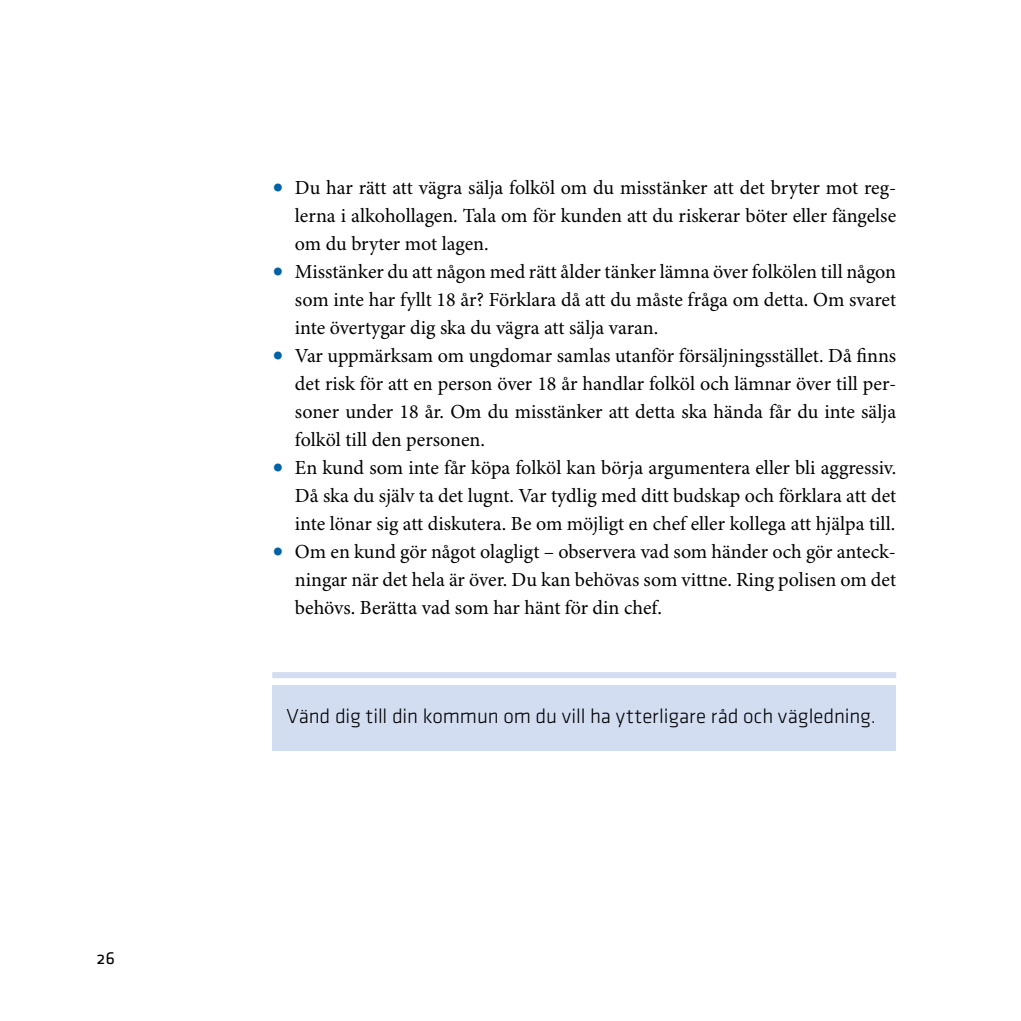
<style>
.page{position:relative;width:1021px;height:1021px;background:#fff}
.page>*{position:absolute;margin:0;border:0;box-sizing:border-box;transform-origin:0 0}
.t1{font:300 21px "Klavika";letter-spacing:-.005em;color:#000}
.t2{font:20px/28px "Minion Pro";color:#000;text-align:justify}
.t3{font:18px "Klavika";color:#000}
.s1{font-size:30px;color:#0063a6}
</style>
<div class="page">
<hr style="left:1020px;top:0;width:1px;height:1020px;background:#0067b2">
<div style="left:272px;top:685px;width:624px;height:65px;background:#d3ddf1"></div>
<div style="left:272px;top:672px;width:624px;height:6px;background:#d3ddf1"></div>
<p class="t3" style="left:96px;top:947px;width:20px">26</p>
<p class="t2" style="left:295px;top:175px;width:602px;text-indent:-23px"><span class="s1">•</span> Du har rätt att vägra sälja folköl om du misstänker att det bryter mot reg&shy;lerna i alkohollagen. Tala om för kunden att du riskerar böter eller fängelse om du bryter mot lagen.</p>
<p class="t2" style="left:295px;top:259px;width:602px;text-indent:-23px"><span class="s1">•</span> Misstänker du att någon med rätt ålder tänker lämna över folkölen till någon som inte har fyllt 18 år? Förklara då att du måste fråga om detta. Om svaret inte övertygar dig ska du vägra att sälja varan.</p>
<p class="t2" style="left:295px;top:343px;width:602px;text-indent:-23px"><span class="s1">•</span> Var uppmärksam om ungdomar samlas utanför försäljningsstället. Då finns det risk för att en person över 18 år handlar folköl och lämnar över till per&shy;soner under 18 år. Om du misstänker att detta ska hända får du inte sälja folköl till den personen.</p>
<p class="t2" style="left:295px;top:455px;width:603px;text-indent:-23px"><span class="s1">•</span> En kund som inte får köpa folköl kan börja argumentera eller bli aggressiv.<br>Då ska du själv ta det lugnt. Var tydlig med ditt budskap och förklara att det inte lönar sig att diskutera. Be om möjligt en chef eller kollega att hjälpa till.</p>
<p class="t2" style="left:295px;top:539px;width:602px;text-indent:-23px"><span class="s1">•</span> Om en kund gör något olagligt – observera vad som händer och gör anteck&shy;ningar när det hela är över. Du kan behövas som vittne. Ring polisen om det behövs. Berätta vad som har hänt för din chef.</p>
<p class="t1" style="left:286px;top:705px;width:591px">Vänd dig till din kommun om du vill ha ytterligare råd och vägledning.</p>
</div>
